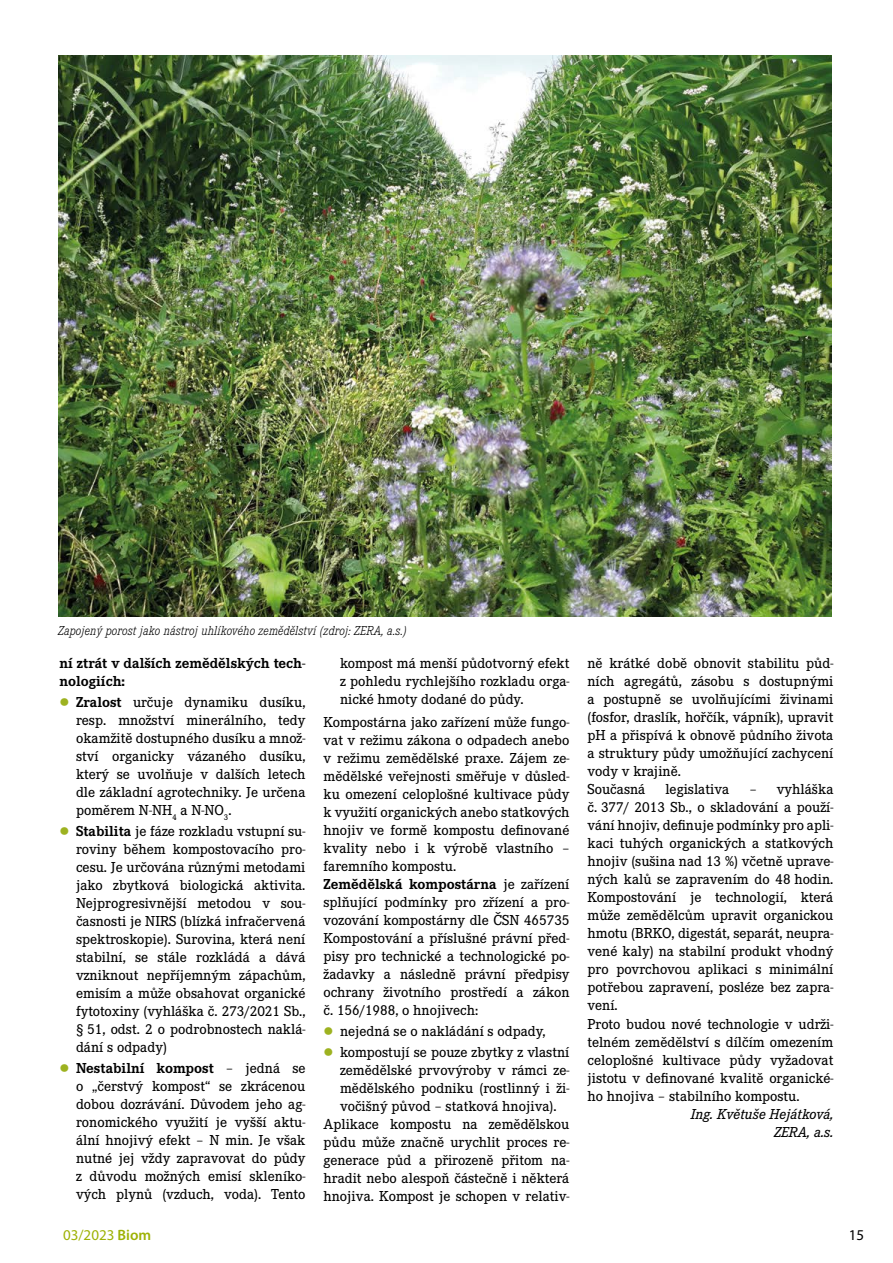
<style>
.page{position:relative;width:893px;height:1263px;background:#fff}
.page>*{position:absolute;margin:0;border:0;box-sizing:border-box;transform-origin:0 0}
.t1{font:500 15px/18px "Corporate E Pro";color:#000;text-align:justify}
.t2{font:700 15px/18px "Corporate E Pro";color:#000}
.t3{font:italic 500 15px/18px "Corporate E Pro";color:#000;text-align:right}
.t4{font:15px "Myriad Pro";color:#9eb205}
.t5{font:15px "Myriad Pro";color:#000}
.t6{font:italic 300 13.5px "Corporate E Pro";letter-spacing:.01em;color:#000;scale:.93 1}
.s1{color:#9db220}
.s2{font-weight:700}
.s3{font-weight:600}
</style>
<div class="page">
<img style="left:58px;top:55px;width:774px;height:561px">
<p class="t6" style="left:58px;top:621px;width:377px">Zapojený porost jako nástroj uhlíkového zemědělství (zdroj: ZERA, a.s.)</p>
<p class="t2" style="left:60px;top:653px;width:247px">ní ztrát v dalších zemědělských tech&shy;nologiích:</p>
<p class="t1" style="left:76px;top:692px;width:231px;text-indent:-16px"><span class="s1">●</span> <span class="s2">Zralost</span> určuje dynamiku dusíku, resp. množství minerálního, tedy okamžitě dostupného dusíku a množ&shy;ství organicky vázaného dusíku, který se uvolňuje v dalších letech dle základní agrotechniky. Je určena poměrem N-NH<sub>4</sub> a N-NO<sub>3</sub>.</p>
<p class="t1" style="left:76px;top:821px;width:231px;text-indent:-16px"><span class="s1">●</span> <span class="s2">Stabilita</span> je fáze rozkladu vstupní su&shy;roviny během kompostovacího pro&shy;cesu. Je určována různými metodami jako zbytková biologická aktivita.<br>Nejprogresivnější metodou v sou&shy;časnosti je NIRS (blízká infračervená spektroskopie). Surovina, která není stabilní, se stále rozkládá a dává vzniknout nepříjemným zápachům, emisím a může obsahovat organické fytotoxiny (vyhláška č. 273/2021 Sb., § 51, odst. 2 o podrobnostech naklá&shy;dání s odpady)</p>
<p class="t1" style="left:76px;top:1058px;width:231px;text-indent:-16px"><span class="s1">●</span> <span class="s2">Nestabilní kompost</span> – jedná se o „čerstvý kompost“ se zkrácenou dobou dozrávání. Důvodem jeho ag&shy;ronomického využití je vyšší aktu&shy;ální hnojivý efekt – N min. Je však nutné jej vždy zapravovat do půdy z důvodu možných emisí skleníko&shy;vých plynů (vzduch, voda). Tento</p>
<p class="t1" style="left:340px;top:653px;width:231px">kompost má menší půdotvorný efekt z pohledu rychlejšího rozkladu orga&shy;nické hmoty dodané do půdy.</p>
<p class="t1" style="left:323px;top:712px;width:247px;text-align:left">Kompostárna jako zařízení může fungo&shy;vat v režimu zákona o odpadech anebo v režimu zemědělské praxe. Zájem ze&shy;mědělské veřejnosti směřuje v důsled&shy;ku omezení celoplošné kultivace půdy k využití organických anebo statkových hnojiv ve formě kompostu definované kvality nebo i k výrobě vlastního – faremního kompostu.<br><span class="s2">Zemědělská kompostárna</span> je zařízení splňující podmínky pro zřízení a pro&shy;vozování kompostárny dle ČSN 465735<br>Kompostování a příslušné právní před&shy;pisy pro technické a technologické po&shy;žadavky a následně právní předpisy ochrany životního prostředí a zákon č. 156/1988, o hnojivech:</p>
<p class="t1" style="left:323px;top:1021px;width:224px"><span class="s1">●</span> nejedná se o nakládání s odpady,</p>
<p class="t1" style="left:323px;top:1042px;width:247px"><span class="s1">●</span> kompostují se pouze zbytky z vlastní</p>
<p class="t1" style="left:340px;top:1060px;width:231px">zemědělské prvovýroby v rámci ze-</p>
<p class="t1" style="left:340px;top:1078px;width:231px">mědělského podniku (rostlinný i ži-</p>
<p class="t1" style="left:340px;top:1096px;width:218px">vočišný původ – statková hnojiva).</p>
<p class="t1" style="left:323px;top:1114px;width:247px">Aplikace kompostu na zemědělskou</p>
<p class="t1" style="left:323px;top:1132px;width:247px">půdu může značně urychlit proces re-</p>
<p class="t1" style="left:323px;top:1150px;width:247px">generace půd a přirozeně přitom na-</p>
<p class="t1" style="left:323px;top:1168px;width:247px">hradit nebo alespoň částečně i některá</p>
<p class="t1" style="left:323px;top:1186px;width:247px">hnojiva. Kompost je schopen v relativ-</p>
<p class="t1" style="left:587px;top:653px;width:247px;text-align:left">ně krátké době obnovit stabilitu půd&shy;ních agregátů, zásobu s dostupnými a postupně se uvolňujícími živinami (fosfor, draslík, hořčík, vápník), upravit pH a přispívá k obnově půdního života a struktury půdy umožňující zachycení vody v krajině.<br>Současná</p>
<p class="t1" style="left:587px;top:779px;width:247px;text-align:left;text-indent:162px">– vyhláška č. 377/ 2013 Sb., o skladování a použí&shy;vání hnojiv, definuje podmínky pro apli&shy;kaci tuhých organických a statkových hnojiv (sušina nad 13 %) včetně uprave&shy;ných kalů se zapravením do 48 hodin.<br>Kompostování je technologií, která může zemědělcům upravit organickou hmotu (BRKO, digestát, separát, neupra&shy;vené kaly) na stabilní produkt vhodný pro povrchovou aplikaci s minimální potřebou zapravení, posléze bez zapra&shy;vení.<br>Proto budou nové technologie v udrži&shy;telném zemědělství s dílčím omezením celoplošné kultivace půdy vyžadovat jistotu v definované kvalitě organické&shy;ho hnojiva – stabilního kompostu.</p>
<p class="t3" style="left:691px;top:1103px;width:144px">Ing. Květuše Hejátková,<br>ZERA, a.s.</p>
<p class="t1" style="left:665px;top:779px;width:65px">legislativa</p>
<p class="t4" style="left:63px;top:1225px;width:90px">03/2023 <span class="s3">Biom</span></p>
<p class="t5" style="left:849px;top:1225px;width:17px">15</p>
</div>
